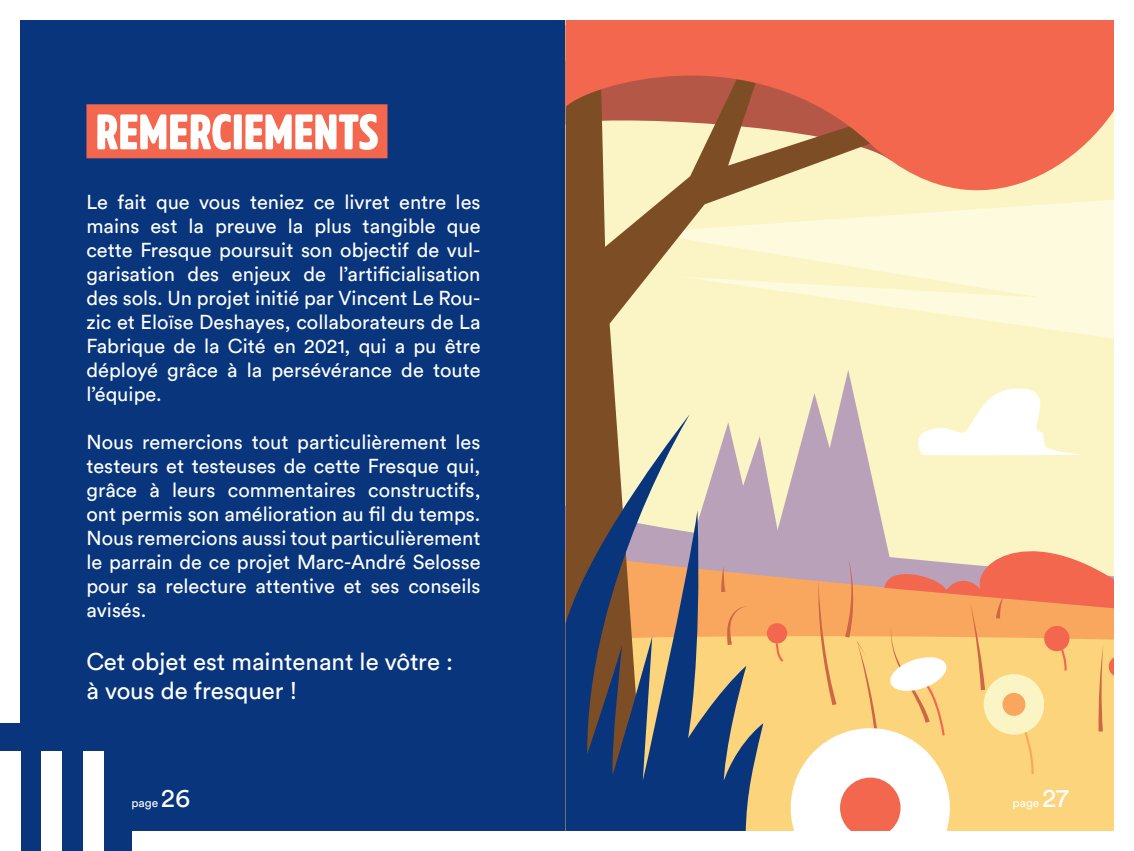
<style>
.page{position:relative;width:1134px;height:851px;background:#fff}
.page>*{position:absolute;margin:0;border:0;box-sizing:border-box;transform-origin:0 0}
.t1{font:50px "Timeout Sans";color:#fff}
.t2{font:24px/28.8px "Circular Std";color:#fff}
.t3{font:20px/24px "Circular Std";color:#fff;text-align:justify}
.t4{font:12px "Circular Std";color:#fff}
.s1{font-size:26px}
</style>
<div class="page">
<div style="left:0;top:0;width:1134px;height:850px;background:#08357c"></div>
<div style="left:86px;top:104px;width:301px;height:54px;background:#f2674e"></div>
<svg style="left:947px;top:254px;width:166px;height:86px;fill:#fefade"></svg>
<svg style="left:566px;top:254px;width:381px;height:160px;fill:#fbf5c5"></svg>
<svg style="left:566px;top:21px;width:547px;height:233px;fill:#f2674e"></svg>
<svg style="left:566px;top:414px;width:114px;height:366px"></svg>
<svg style="left:680px;top:370px;width:433px;height:459px"></svg>
<div style="left:0;top:0;width:1134px;height:850px;border:20px solid #fff"></div>
<div style="left:0;top:723px;width:131px;height:127px;background:#08357c"></div>
<div style="left:0;top:751px;width:21px;height:99px;background:#fff"></div>
<div style="left:41px;top:751px;width:21px;height:99px;background:#fff"></div>
<div style="left:83px;top:751px;width:20px;height:99px;background:#fff"></div>
<h1 class="t1" style="left:95px;top:91px;width:284px">REMERCIEMENTS</h1>
<p class="t3" style="left:86px;top:190px;width:396px">Le fait que vous teniez ce livret entre les mains est la preuve la plus tangible que cette Fresque poursuit son objectif de vul&shy;garisation des enjeux de l’artificialisation des sols. Un projet initié par Vincent Le Rou&shy;zic et Eloïse Deshayes, collaborateurs de La Fabrique de la Cité en 2021, qui a pu être déployé grâce à la persévérance de toute l’équipe.</p>
<p class="t3" style="left:86px;top:430px;width:396px">Nous remercions tout particulièrement les testeurs et testeuses de cette Fresque qui, grâce à leurs commentaires constructifs, ont permis son amélioration au fil du temps.<br>Nous remercions aussi tout particulièrement le parrain de ce projet Marc-André Selosse pour sa relecture attentive et ses conseils avisés.</p>
<p class="t2" style="left:86px;top:647px;width:368px">Cet objet est maintenant le vôtre : à vous de fresquer !</p>
<p class="t4" style="left:131px;top:795px;width:60px">page <span class="s1">26</span></p>
<p class="t4" style="left:1013px;top:795px;width:58px">page <span class="s1">27</span></p>
</div>
